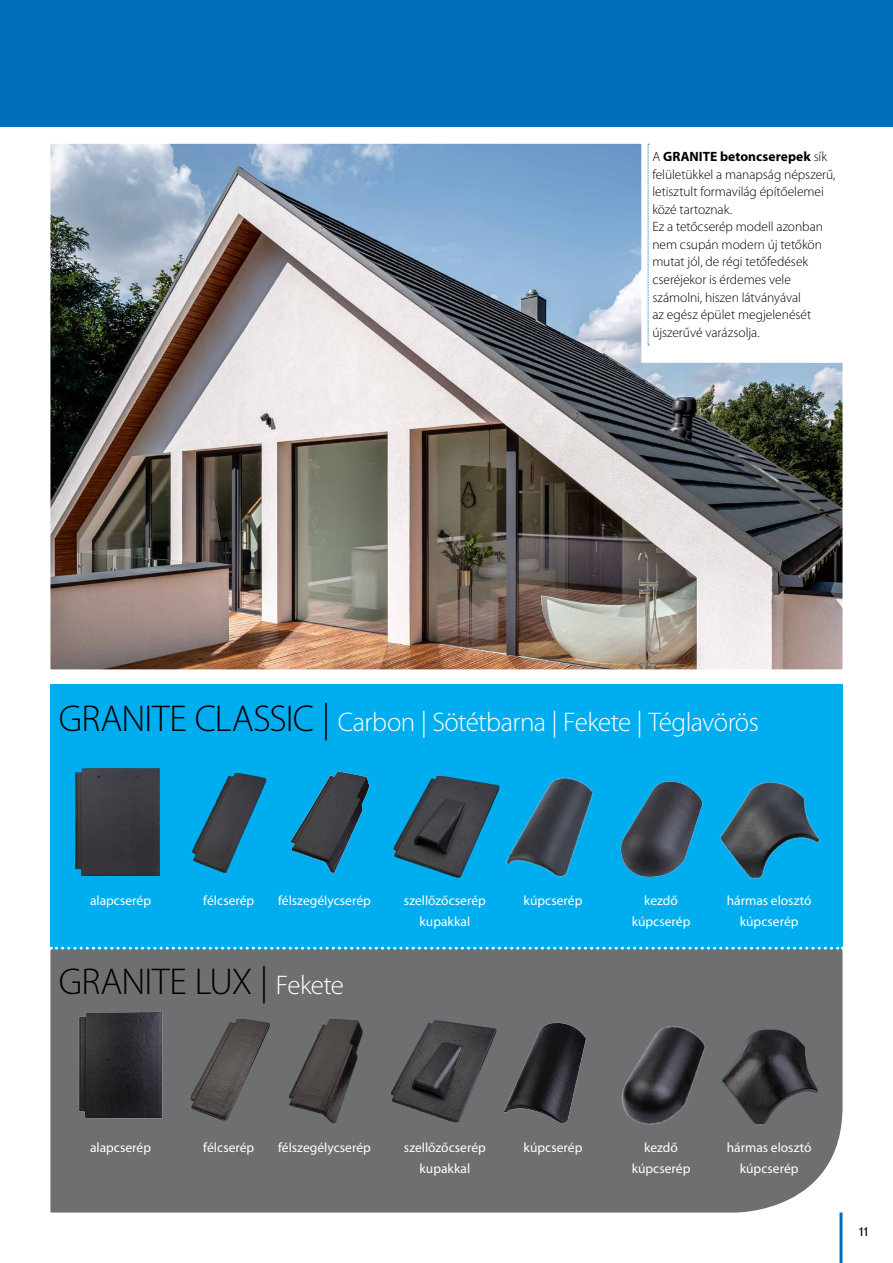
<style>
.page{position:relative;width:893px;height:1263px;background:#fff}
.page>*{position:absolute;margin:0;border:0;box-sizing:border-box;transform-origin:0 0}
.t1{font:300 37.5px "Myriad Pro";letter-spacing:-.02em;color:#000}
.t2{font:300 27px "Myriad Pro";letter-spacing:-.02em;color:#fff}
.t3{font:300 13.5px/17.5px "Myriad Pro";letter-spacing:-.005em;color:#000}
.t4{font:13.5px/21px "Myriad Pro";color:#fff;text-align:center}
.t5{font:13.5px "Good Headline Pro News";color:#000}
.s1{font-weight:700}
.s2{font-size:37.5px;color:#000}
.s3{font-size:27px;color:#fff}
</style>
<div class="page">
<div style="left:50px;top:950px;width:792px;height:262px;background:#6d6f71"></div>
<div style="left:50px;top:684px;width:792px;height:264px;background:#00aeef"></div>
<div style="left:0;top:0;width:893px;height:126px;background:#006fba"></div>
<hr style="left:839px;top:1212px;width:3px;height:51px;background:#006fba">
<svg style="left:50px;top:947px;width:793px;height:3px"></svg>
<img style="left:73px;top:1008px;width:95px;height:118px">
<img style="left:50px;top:144px;width:792px;height:525px">
<img style="left:285px;top:1015px;width:94px;height:115px">
<img style="left:290px;top:771px;width:80px;height:102px">
<img style="left:380px;top:1016px;width:130px;height:118px">
<img style="left:393px;top:775px;width:94px;height:103px">
<img style="left:183px;top:1015px;width:92px;height:114px">
<img style="left:191px;top:772px;width:76px;height:102px">
<img style="left:718px;top:1011px;width:102px;height:123px">
<img style="left:497px;top:1019px;width:97px;height:115px">
<img style="left:487px;top:777px;width:107px;height:101px">
<img style="left:75px;top:769px;width:84px;height:106px">
<svg style="left:648px;top:144px;width:1px;height:201px"></svg>
<img style="left:613px;top:1024px;width:104px;height:108px">
<img style="left:620px;top:781px;width:83px;height:96px">
<img style="left:719px;top:781px;width:101px;height:98px">
<p class="t3" style="left:652px;top:148px;width:185px">A <span class="s1">GRANITE betoncserepek</span> sík felületükkel a manapság népszerű, letisztult formavilág építőelemei közé tartoznak.<br>Ez a tetőcserép modell azonban nem csupán modern új tetőkön mutat jól, de régi tetőfedések cseréjekor is érdemes vele számolni, hiszen látványával<br>az egész épület megjelenését újszerűvé varázsolja.</p>
<h2 class="t2" style="left:59px;top:707px;width:701px"><span class="s2">GRANITE CLASSIC |</span> Carbon | Sötétbarna | Fekete | Téglavörös</h2>
<p class="t4" style="left:90px;top:890px;width:63px">alapcserép</p>
<p class="t4" style="left:203px;top:890px;width:53px">félcserép</p>
<p class="t4" style="left:278px;top:890px;width:94px">félszegélycserép</p>
<p class="t4" style="left:404px;top:890px;width:83px">szellőzőcserép kupakkal</p>
<p class="t4" style="left:524px;top:890px;width:60px">kúpcserép</p>
<p class="t4" style="left:632px;top:890px;width:60px">kezdő kúpcserép</p>
<p class="t4" style="left:727px;top:890px;width:86px">hármas elosztó kúpcserép</p>
<h1 class="t1" style="left:59px;top:960px;width:287px">GRANITE LUX | <span class="s3">Fekete</span></h1>
<p class="t4" style="left:90px;top:1138px;width:63px">alapcserép</p>
<p class="t4" style="left:203px;top:1138px;width:53px">félcserép</p>
<p class="t4" style="left:278px;top:1138px;width:94px">félszegélycserép</p>
<p class="t4" style="left:404px;top:1138px;width:83px">szellőzőcserép kupakkal</p>
<p class="t4" style="left:524px;top:1138px;width:60px">kúpcserép</p>
<p class="t4" style="left:632px;top:1138px;width:60px">kezdő kúpcserép</p>
<p class="t4" style="left:727px;top:1138px;width:86px">hármas elosztó kúpcserép</p>
<p class="t5" style="left:859px;top:1225px;width:11px">11</p>
</div>
